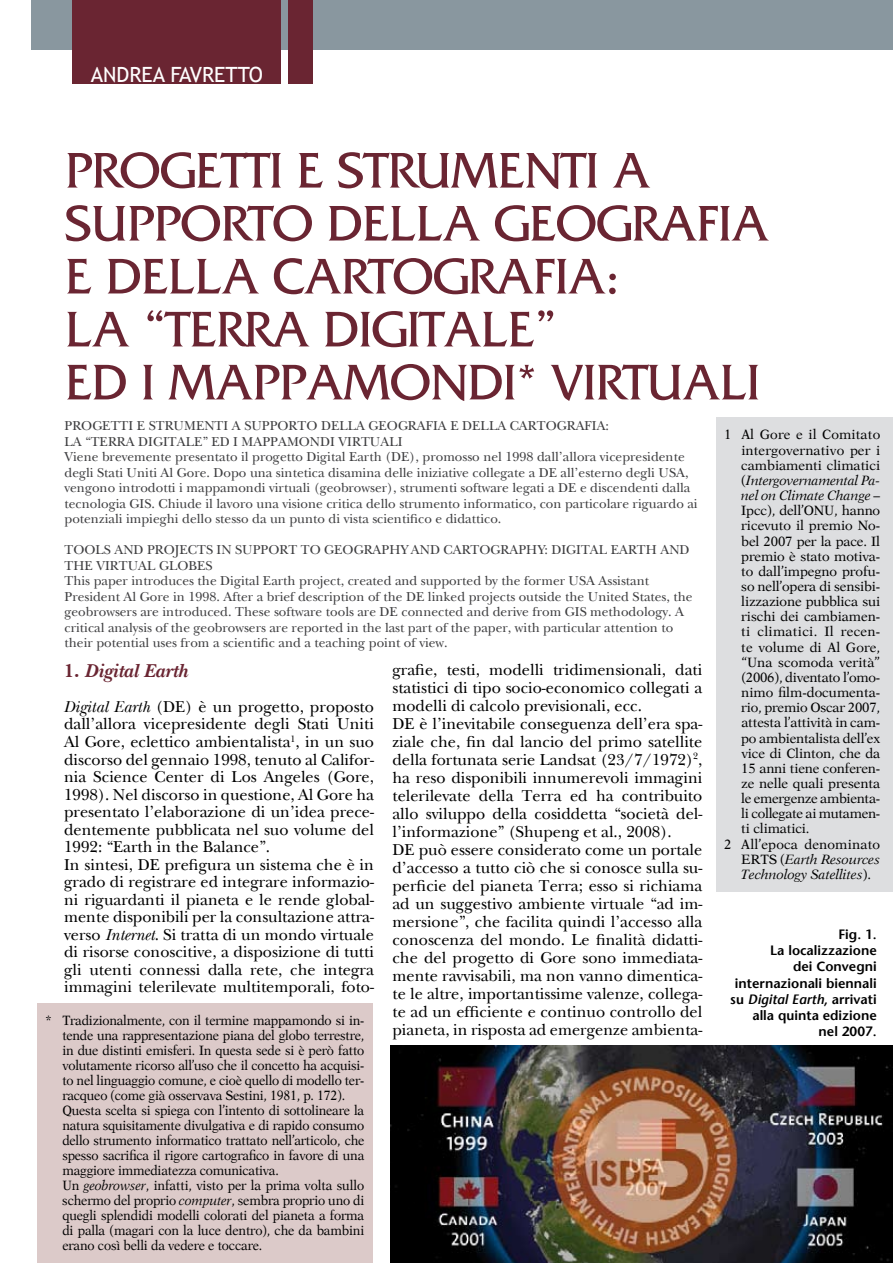
<style>
.page{position:relative;width:893px;height:1263px;background:#fff}
.page>*{position:absolute;margin:0;border:0;box-sizing:border-box;transform-origin:0 0}
.t1{font:52.5px/52.9px "Friz Quadrata";letter-spacing:-.01em;color:#6a2532}
.t2{font:21px "Trebuchet MS";color:#fff}
.t3{font:italic 700 19.5px "New Baskerville";color:#6a2532}
.t4{font:16.5px/18px "New Baskerville";color:#000}
.t5{font:13.5px/15.6px "New Baskerville";color:#3e3e40}
.t6{font:13.5px/15px "New Aster";letter-spacing:-.015em;color:#000;scale:.92 1}
.t7{font:13.5px "New Aster";letter-spacing:-.015em;color:#000}
.t8{font:600 13.5px/16.2px "Stone Sans";color:#000;text-align:right}
.t9{font:italic 13.5px "New Aster";letter-spacing:-.01em;color:#000}
.t10{font:13.5px "New Aster";letter-spacing:.01em;color:#000}
.t11{font:13.5px "New Aster";letter-spacing:.02em;color:#000}
.t12{font:13.5px "New Aster";letter-spacing:.015em;color:#000}
.s1{font-style:normal}
.s2{font-style:italic}
</style>
<div class="page">
<div style="left:32px;top:0;width:861px;height:50px;background:#89979f"></div>
<div style="left:73px;top:0;width:208px;height:84px;background:#6a2532"></div>
<div style="left:288px;top:0;width:25px;height:84px;background:#6a2532"></div>
<img style="left:391px;top:1045px;width:502px;height:218px">
<div style="left:716px;top:417px;width:177px;height:475px;background:#dddee0"></div>
<div style="left:37px;top:1003px;width:336px;height:260px;background:#dccac9"></div>
<p class="t2" style="left:91px;top:62px;width:174px">ANDREA FAVRETTO</p>
<h1 class="t1" style="left:65px;top:143px;width:706px">PROGETTI E STRUMENTI A<br>SUPPORTO DELLA GEOGRAFIA<br>E DELLA CARTOGRAFIA:<br>LA “TERRA DIGITALE”<br>ED I MAPPAMONDI* VIRTUALI</h1>
<p class="t5" style="left:65px;top:418px;width:37px">Progetti</p>
<p class="t5" style="left:137px;top:418px;width:69px">e strumenti</p>
<p class="t5" style="left:232px;top:418px;width:22px">a supp</p>
<p class="t5" style="left:278px;top:418px;width:54px">orto della</p>
<p class="t5" style="left:369px;top:418px;width:104px">Geografia e della</p>
<p class="t5" style="left:510px;top:418px;width:101px">Cart ografia :</p>
<p class="t5" style="left:65px;top:433px;width:83px">la “te rra digitale</p>
<p class="t5" style="left:202px;top:433px;width:61px">” ed i mappa</p>
<p class="t5" style="left:287px;top:433px;width:33px">mondi</p>
<p class="t5" style="left:65px;top:433px;width:635px;text-indent:274px">virtuali<br>Viene brevemente presentato il progetto Digital Earth (DE), promosso nel 1998 dall’allora vicepresidente degli Stati Uniti Al Gore. Dopo una sintetica disamina delle iniziative collegate a DE all’esterno degli USA, vengono introdotti i mappamondi virtuali (geobrowser), strumenti software legati a DE e discendenti dalla tecnologia GIS. Chiude il lavoro una visione critica dello strumento informatico, con particolare riguardo ai potenziali impieghi dello stesso da un punto di vista scientifico e didattico.</p>
<p class="t5" style="left:65px;top:542px;width:61px">Tools and</p>
<p class="t5" style="left:147px;top:542px;width:42px">Projects</p>
<p class="t5" style="left:217px;top:542px;width:36px">in Supp</p>
<p class="t5" style="left:268px;top:542px;width:154px">ort to Geography and</p>
<p class="t5" style="left:444px;top:542px;width:127px">Cart ograp hy: Digital</p>
<p class="t5" style="left:611px;top:542px;width:61px">Eart h and</p>
<p class="t5" style="left:65px;top:557px;width:65px">theVirtual</p>
<p class="t5" style="left:65px;top:557px;width:630px;text-indent:95px">Globes<br>This paper introduces the Digital Earth project, created and supported by the former USA Assistant President Al Gore in 1998. After a brief description of the DE linked projects outside the United States, the geobrowsers are introduced. These software tools are DE connected and derive from GIS methodology. A critical analysis of the geobrowsers are reported in the last part of the paper, with particular attention to their potential uses from a scientific and a teaching point of view.</p>
<p class="t3" style="left:64px;top:659px;width:125px"><span class="s1">1.</span> Digital Earth</p>
<p class="t4" style="left:64px;top:698px;width:311px;line-height:17.5px"><span class="s2">Digital Earth</span> (DE) è un progetto, proposto dall’allora vicepresidente degli Stati Uniti Al Gore, eclettico ambientalista<sup>1</sup>, in un suo discorso del gennaio 1998, tenuto al Califor&shy;nia Science Center di Los Angeles (Gore, 1998). Nel discorso in questione, Al Gore ha presentato l’elaborazione di un’idea prece&shy;dentemente pubblicata nel suo volume del 1992: “Earth in the Balance”.<br>In sintesi, DE prefigura un sistema che è in grado di registrare ed integrare informazio&shy;ni riguardanti il pianeta e le rende global&shy;mente disponibili per la consultazione attra&shy;verso <span class="s2">Internet</span>. Si tratta di un mondo virtuale di risorse conoscitive, a disposizione di tutti gli utenti connessi dalla rete, che integra immagini telerilevate multitemporali, foto-</p>
<p class="t6" style="left:62px;top:1013px;width:330px;text-indent:-17px">* Tradizionalmente, con il termine mappamondo si in&shy;tende una rappresentazione piana del globo terrestre, in due distinti emisferi. In questa sede si è però fatto volutamente ricorso all’uso che il concetto ha acquisi&shy;to nel linguaggio comune, e cioè quello di modello ter&shy;racqueo (come già osservava Sestini, 1981, p. 172).<br>Questa scelta si spiega con l’intento di sottolineare la natura squisitamente divulgativa e di rapido consumo dello strumento informatico trattato nell’articolo, che spesso sacrifica il rigore cartografico in favore di una maggiore immediatezza comunicativa.<br>Un <span class="s2">geobrowser</span>, infatti, visto per la prima volta sullo schermo del proprio <span class="s2">computer</span>, sembra proprio uno di quegli splendidi modelli colorati del pianeta a forma di palla (magari con la luce dentro), che da bambini erano così belli da vedere e toccare.</p>
<p class="t4" style="left:392px;top:660px;width:311px">grafie, testi, modelli tridimensionali, dati statistici di tipo socio-economico collegati a modelli di calcolo previsionali, ecc.<br>DE è l’inevitabile conseguenza dell’era spa&shy;ziale che, fin dal lancio del primo satellite della fortunata serie Landsat (23/7/1972)<sup>2</sup>, ha reso disponibili innumerevoli immagini telerilevate della Terra ed ha contribuito allo sviluppo della cosiddetta “società del&shy;l’informazione” (Shupeng et al., 2008).<br>DE può essere considerato come un portale d’accesso a tutto ciò che si conosce sulla su&shy;perficie del pianeta Terra; esso si richiama ad un suggestivo ambiente virtuale “ad im&shy;mersione”, che facilita quindi l’accesso alla conoscenza del mondo. Le finalità didatti&shy;che del progetto di Gore sono immediata&shy;mente ravvisabili, ma non vanno dimentica&shy;te le altre, importantissime valenze, collega&shy;te ad un efficiente e continuo controllo del pianeta, in risposta ad emergenze ambienta-</p>
<p class="t10" style="left:724px;top:427px;width:157px">1 Al Gore e il Comitato</p>
<p class="t10" style="left:741px;top:442px;width:140px">intergovernativo per i</p>
<p class="t7" style="left:741px;top:457px;width:140px">cambiamenti climatici</p>
<p class="t9" style="left:741px;top:472px;width:140px"><span class="s1">(</span>Intergovernamental Pa-</p>
<p class="t9" style="left:741px;top:488px;width:140px">nel on Climate Change <span class="s1">–</span></p>
<p class="t7" style="left:741px;top:503px;width:140px">Ipcc), dell’ONU, hanno</p>
<p class="t7" style="left:741px;top:518px;width:140px">ricevuto il premio No-</p>
<p class="t7" style="left:741px;top:533px;width:140px">bel 2007 per la pace. Il</p>
<p class="t7" style="left:741px;top:548px;width:140px">premio è stato motiva-</p>
<p class="t7" style="left:741px;top:563px;width:140px">to dall’impegno profu-</p>
<p class="t7" style="left:741px;top:578px;width:140px">so nell’opera di sensibi-</p>
<p class="t7" style="left:741px;top:594px;width:140px">lizzazione pubblica sui</p>
<p class="t7" style="left:741px;top:609px;width:140px">rischi dei cambiamen-</p>
<p class="t11" style="left:741px;top:624px;width:140px">ti climatici. Il recen-</p>
<p class="t10" style="left:741px;top:639px;width:140px">te volume di Al Gore,</p>
<p class="t10" style="left:741px;top:654px;width:140px">“Una scomoda verità”</p>
<p class="t7" style="left:741px;top:669px;width:140px">(2006), diventato l’omo-</p>
<p class="t7" style="left:741px;top:684px;width:140px">nimo film-documenta-</p>
<p class="t7" style="left:741px;top:700px;width:140px">rio, premio Oscar 2007,</p>
<p class="t7" style="left:741px;top:715px;width:140px">attesta l’attività in cam-</p>
<p class="t7" style="left:741px;top:730px;width:140px">po ambientalista dell’ex</p>
<p class="t7" style="left:741px;top:745px;width:140px">vice di Clinton, che da</p>
<p class="t7" style="left:741px;top:760px;width:140px">15 anni tiene conferen-</p>
<p class="t7" style="left:741px;top:775px;width:140px">ze nelle quali presenta</p>
<p class="t7" style="left:741px;top:790px;width:140px">le emergenze ambienta-</p>
<p class="t7" style="left:741px;top:806px;width:140px">li collegate ai mutamen-</p>
<p class="t7" style="left:741px;top:821px;width:70px">ti climatici.</p>
<p class="t12" style="left:724px;top:836px;width:157px">2 All’epoca denominato</p>
<p class="t9" style="left:741px;top:851px;width:140px"><span class="s1">ERTS (</span>Earth Resources</p>
<p class="t9" style="left:741px;top:866px;width:131px">Technology Satellites<span class="s1">).</span></p>
<p class="t8" style="left:730px;top:926px;width:148px">Fig. 1.<br>La localizzazione<br>dei Convegni internazionali biennali su <span class="s2">Digital Earth</span>, arrivati alla quinta edizione nel 2007.</p>
</div>
